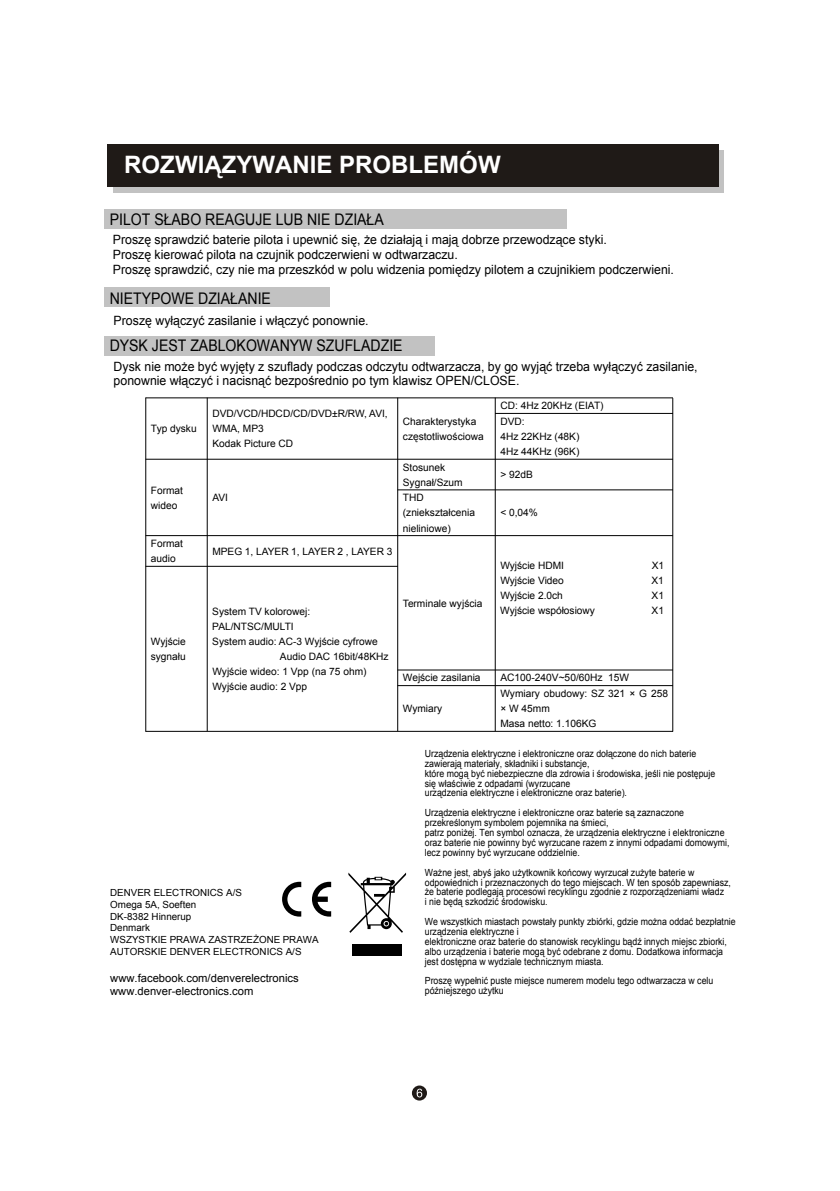
<style>
.page{position:relative;width:840px;height:1191px;background:#fff}
.page>*{position:absolute;margin:0;border:0;box-sizing:border-box;transform-origin:0 0}
.t1{font:700 24px "Arial";color:#fff}
.t2{font:16px "Arial";color:#000;scale:.88 1}
.t3{font:12.8px/14.8px "Arial";color:#000;scale:.96 1}
.t4{font:11.2px "Arial";color:#000}
.t5{font:11.2px "Arial";color:#000}
.t6{font:10.2px/15px "Arial";color:#000}
.t7{font:10.2px "Arial";color:#000}
.t8{font:9.8px/9.8px "Arial";color:#000;scale:.89 1}
.t9{font:9.8px/11.8px "Arial";color:#000}
.t10{font:9.8px/11.8px "Arial";color:#000}
.s1{font-style:inherit}
</style>
<div class="page">
<svg style="left:411px;top:1085px;width:16px;height:15px"></svg>
<svg style="left:416px;top:1088px;width:6px;height:9px"></svg>
<div style="left:113px;top:150px;width:609px;height:43px;background:#c2c2c2"></div>
<div style="left:107px;top:144px;width:611px;height:43px;background:#1f1a17"></div>
<div style="left:104px;top:209px;width:462px;height:19px;background:#c2c2c2"></div>
<div style="left:104px;top:287px;width:225px;height:20px;background:#c2c2c2"></div>
<div style="left:104px;top:336px;width:330px;height:19px;background:#c2c2c2"></div>
<hr style="left:145px;top:397px;width:527px;height:1px;background:#000">
<hr style="left:494px;top:413px;width:178px;height:1px;background:#000">
<hr style="left:145px;top:459px;width:527px;height:1px;background:#000">
<hr style="left:397px;top:489px;width:275px;height:1px;background:#000">
<hr style="left:145px;top:535px;width:527px;height:1px;background:#000">
<hr style="left:145px;top:566px;width:252px;height:1px;background:#000">
<hr style="left:397px;top:669px;width:275px;height:1px;background:#000">
<hr style="left:397px;top:685px;width:275px;height:1px;background:#000">
<hr style="left:145px;top:731px;width:527px;height:1px;background:#000">
<hr style="left:145px;top:397px;width:1px;height:334px;background:#000">
<hr style="left:207px;top:397px;width:1px;height:334px;background:#000">
<hr style="left:397px;top:397px;width:1px;height:334px;background:#000">
<hr style="left:494px;top:397px;width:1px;height:334px;background:#000">
<hr style="left:672px;top:398px;width:1px;height:333px;background:#000">
<div style="left:352px;top:944px;width:49px;height:11px;background:#000"></div>
<svg style="left:348px;top:872px;width:58px;height:61px"></svg>
<svg style="left:282px;top:881px;width:19px;height:35px"></svg>
<svg style="left:312px;top:881px;width:19px;height:35px"></svg>
<h1 class="t1" style="left:124px;top:149px;width:377px">ROZWIĄZYWANIE PROBLEMÓW</h1>
<h2 class="t2" style="left:110px;top:209px;width:313px">PILOT SŁABO REAGUJE LUB NIE DZIAŁA</h2>
<p class="t3" style="left:113px;top:233px;width:585px">Proszę sprawdzić baterie pilota i upewnić się, że działają i mają dobrze przewodzące styki.<br>Proszę kierować pilota na czujnik podczerwieni w odtwarzaczu.<br>Proszę sprawdzić, czy nie ma przeszkód w polu widzenia pomiędzy pilotem a czujnikiem podczerwieni.</p>
<h3 class="t3" style="left:114px;top:313px;width:267px">Proszę wyłączyć zasilanie i włączyć ponownie.</h3>
<h3 class="t3" style="left:114px;top:359px;width:609px">Dysk nie może być wyjęty z szuflady podczas odczytu odtwarzacza, by go wyjąć trzeba wyłączyć zasilanie, ponownie włączyć i nacisnąć bezpośrednio po tym klawisz OPEN/CLOSE.</h3>
<h2 class="t2" style="left:110px;top:288px;width:185px">NIETYPOWE DZIAŁANIE</h2>
<h2 class="t2" style="left:110px;top:335px;width:334px">DYSK JEST ZABLOKOWANYW SZUFLADZIE</h2>
<p class="t6" style="left:151px;top:421px;width:47px">Typ dysku</p>
<p class="t6" style="left:212px;top:406px;width:177px">DVD/VCD/HDCD/CD/DVD±R/RW, AVI,<br>WMA, MP3<br>Kodak Picture CD</p>
<p class="t6" style="left:402px;top:413px;width:82px">Charakterystyka częstotliwościowa</p>
<p class="t6" style="left:500px;top:398px;width:105px">CD: 4Hz 20KHz (EIAT)<br>DVD:<br>4Hz 22KHz (48K)<br>4Hz 44KHz (96K)</p>
<p class="t6" style="left:151px;top:482px;width:34px">Format wideo</p>
<p class="t6" style="left:212px;top:490px;width:17px">AVI</p>
<p class="t6" style="left:151px;top:536px;width:34px">Format audio</p>
<p class="t6" style="left:212px;top:543px;width:181px">MPEG 1, LAYER 1, LAYER 2 , LAYER 3</p>
<p class="t6" style="left:151px;top:634px;width:37px">Wyjście sygnału</p>
<p class="t6" style="left:212px;top:604px;width:99px">System TV kolorowej:</p>
<p class="t6" style="left:212px;top:619px;width:83px">PAL/NTSC/MULTI</p>
<p class="t6" style="left:212px;top:634px;width:167px">System audio: AC-3 Wyjście cyfrowe</p>
<p class="t6" style="left:280px;top:649px;width:110px">Audio DAC 16bit/48KHz</p>
<p class="t6" style="left:212px;top:664px;width:155px">Wyjście wideo: 1 Vpp (na 75 ohm)</p>
<p class="t6" style="left:212px;top:679px;width:96px">Wyjście audio: 2 Vpp</p>
<p class="t9" style="left:110px;top:887px;width:133px">DENVER ELECTRONICS A/S</p>
<p class="t10" style="left:110px;top:899px;width:87px">Omega 5A, Soeften<br>DK-8382 Hinnerup<br>Denmark</p>
<p class="t9" style="left:110px;top:934px;width:210px">WSZYSTKIE PRAWA ZASTRZEŻONE PRAWA<br>AUTORSKIE DENVER ELECTRONICS A/S</p>
<p class="t4" style="left:110px;top:970px;width:190px">www.facebook.com/denverelectronics</p>
<p class="t5" style="left:110px;top:986px;width:144px">www.denver-electronics.com</p>
<p class="t6" style="left:402px;top:460px;width:61px">Stosunek<br>Sygnał/Szum</p>
<p class="t6" style="left:500px;top:467px;width:34px">&gt; 92dB</p>
<p class="t6" style="left:402px;top:490px;width:74px">THD (zniekształcenia nieliniowe)</p>
<p class="t6" style="left:500px;top:505px;width:39px">&lt; 0,04%</p>
<p class="t6" style="left:402px;top:595px;width:81px">Terminale wyjścia</p>
<p class="t6" style="left:500px;top:558px;width:65px">Wyjście HDMI</p>
<p class="t6" style="left:651px;top:558px;width:14px">X1</p>
<p class="t6" style="left:500px;top:573px;width:65px">Wyjście Video</p>
<p class="t6" style="left:651px;top:573px;width:14px">X1</p>
<p class="t6" style="left:500px;top:588px;width:64px">Wyjście 2.0ch</p>
<p class="t6" style="left:651px;top:588px;width:14px">X1</p>
<p class="t6" style="left:500px;top:603px;width:96px">Wyjście wspó<span class="s1">łosiowy</span></p>
<p class="t6" style="left:651px;top:603px;width:14px">X1</p>
<p class="t6" style="left:402px;top:670px;width:79px">Wejście zasilania</p>
<p class="t7" style="left:500px;top:673px;width:130px"><span class="s1">A</span>C100-240V~50/60Hz 15W</p>
<p class="t6" style="left:402px;top:701px;width:41px">Wymiary</p>
<p class="t6" style="left:500px;top:686px;width:169px">Wymiary obudowy: SZ <span class="s1">321</span> × G <span class="s1">258 </span>× W <span class="s1">45</span>mm<br>Masa netto: <span class="s1">1.106</span>KG</p>
<p class="t8" style="left:424px;top:748px;width:328px">Urządzenia elektryczne i elektroniczne oraz dołączone do nich baterie zawierają materiały, składniki i substancje,<br>które mogą być niebezpieczne dla zdrowia i środowiska, jeśli nie postępuje się właściwie z odpadami (wyrzucane<br>urządzenia elektryczne i elektroniczne oraz baterie).</p>
<p class="t8" style="left:424px;top:808px;width:343px">Urządzenia elektryczne i elektroniczne oraz baterie są zaznaczone przekreślonym symbolem pojemnika na śmieci,<br>patrz poniżej. Ten symbol oznacza, że urządzenia elektryczne i elektroniczne oraz baterie nie powinny być wyrzucane razem z innymi odpadami domowymi, lecz powinny być wyrzucane oddzielnie.</p>
<p class="t8" style="left:424px;top:867px;width:345px">Ważne jest, abyś jako użytkownik końcowy wyrzucał zużyte baterie w odpowiednich i przeznaczonych do tego miejscach. W ten sposób zapewniasz, że baterie podlegają procesowi recyklingu zgodnie z rozporządzeniami władz<br>i nie będą szkodzić środowisku.</p>
<p class="t8" style="left:424px;top:917px;width:350px">We wszystkich miastach powstały punkty zbiórki, gdzie można oddać bezpłatnie urządzenia elektryczne i<br>elektroniczne oraz baterie do stanowisk recyklingu bądź innych miejsc zbiorki, albo urządzenia i baterie mogą być odebrane z domu. Dodatkowa informacja jest dostępna w wydziale technicznym miasta.</p>
<p class="t8" style="left:424px;top:976px;width:325px">Proszę wypełnić puste miejsce numerem modelu tego odtwarzacza w celu późniejszego użytku</p>
</div>
